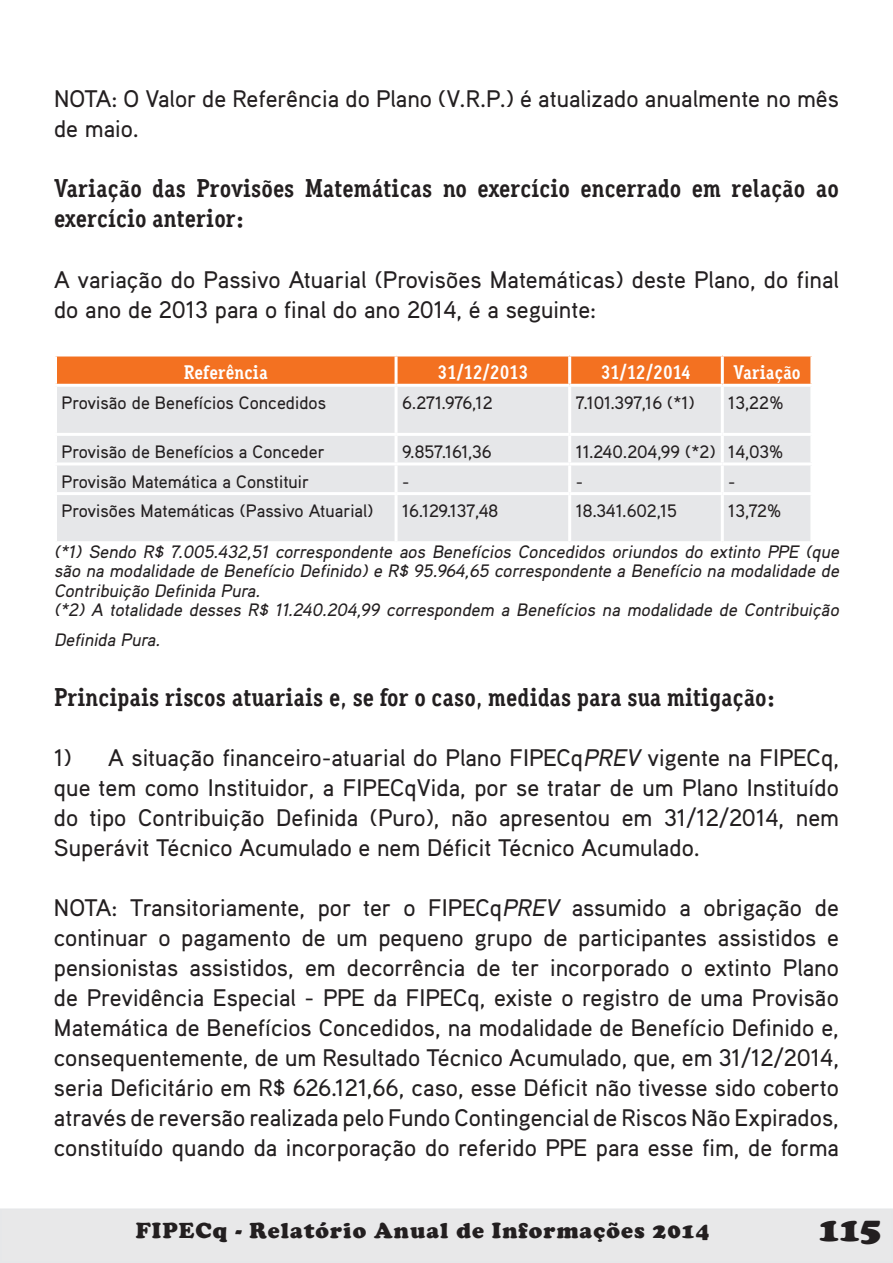
<style>
.page{position:relative;width:893px;height:1263px;background:#fff}
.page>*{position:absolute;margin:0;border:0;box-sizing:border-box;transform-origin:0 0}
.t1{font:900 36px "Cooper";color:#231f20}
.t2{font:700 25.5px/30px "Aaux Office";color:#231f20}
.t3{font:500 24px/30px "Aaux Pro";color:#231f20}
.t4{font:900 22.5px "Cooper";letter-spacing:.05em;color:#231f20}
.t5{font:700 19.5px "Aaux Office";color:#fff}
.t6{font:italic 500 18px/19.5px "Aaux Pro";color:#231f20}
.t7{font:500 18px "Aaux Pro";color:#231f20}
.s1{font-style:italic}
</style>
<div class="page">
<div style="left:1px;top:1209px;width:891px;height:53px;background:#e8e8e9"></div>
<div style="left:0;top:1208px;width:893px;height:55px;border:2px solid #e6e7e9"></div>
<svg style="left:57px;top:356px;width:753px;height:28px;background:#f37427"></svg>
<div style="left:57px;top:387px;width:753px;height:154px;background:#e6e7e9"></div>
<hr style="left:395px;top:356px;width:3px;height:28px;background:#fff">
<hr style="left:568px;top:356px;width:3px;height:28px;background:#fff">
<hr style="left:721px;top:356px;width:3px;height:28px;background:#fff">
<hr style="left:395px;top:387px;width:3px;height:46px;background:#fff">
<hr style="left:568px;top:387px;width:3px;height:46px;background:#fff">
<hr style="left:721px;top:387px;width:3px;height:46px;background:#fff">
<hr style="left:54px;top:433px;width:342px;height:3px;background:#fff">
<hr style="left:396px;top:433px;width:174px;height:3px;background:#fff">
<hr style="left:395px;top:436px;width:3px;height:26px;background:#fff">
<hr style="left:570px;top:433px;width:152px;height:3px;background:#fff">
<hr style="left:568px;top:436px;width:3px;height:26px;background:#fff">
<hr style="left:722px;top:433px;width:91px;height:3px;background:#fff">
<hr style="left:721px;top:436px;width:3px;height:26px;background:#fff">
<hr style="left:54px;top:462px;width:342px;height:3px;background:#fff">
<hr style="left:396px;top:462px;width:174px;height:3px;background:#fff">
<hr style="left:395px;top:465px;width:3px;height:27px;background:#fff">
<hr style="left:570px;top:462px;width:152px;height:3px;background:#fff">
<hr style="left:568px;top:465px;width:3px;height:27px;background:#fff">
<hr style="left:722px;top:462px;width:91px;height:3px;background:#fff">
<hr style="left:721px;top:465px;width:3px;height:27px;background:#fff">
<hr style="left:54px;top:492px;width:342px;height:3px;background:#fff">
<hr style="left:396px;top:492px;width:174px;height:3px;background:#fff">
<hr style="left:395px;top:495px;width:3px;height:46px;background:#fff">
<hr style="left:570px;top:492px;width:152px;height:3px;background:#fff">
<hr style="left:568px;top:495px;width:3px;height:46px;background:#fff">
<hr style="left:722px;top:492px;width:91px;height:3px;background:#fff">
<hr style="left:721px;top:495px;width:3px;height:46px;background:#fff">
<p class="t3" style="left:54px;top:83px;width:786px">NOTA: O Valor de Referência do Plano (V.R.P.) é atualizado anualmente no mês de maio.</p>
<p class="t2" style="left:54px;top:173px;width:786px">Variação das Provisões Matemáticas no exercício encerrado em relação ao exercício anterior:</p>
<p class="t3" style="left:54px;top:263px;width:786px">A variação do Passivo Atuarial (Provisões Matemáticas) deste Plano, do final do ano de 2013 para o final do ano 2014, é a seguinte:</p>
<p class="t5" style="left:184px;top:361px;width:86px">Referência</p>
<p class="t5" style="left:438px;top:361px;width:92px">31/12/2013</p>
<p class="t5" style="left:601px;top:361px;width:92px">31/12/2014</p>
<p class="t5" style="left:733px;top:361px;width:69px">Variação</p>
<p class="t7" style="left:62px;top:391px;width:266px">Provisão de Benefícios Concedidos</p>
<p class="t7" style="left:402px;top:391px;width:92px">6.271.976,12</p>
<p class="t7" style="left:576px;top:391px;width:121px">7.101.397,16 (*1)</p>
<p class="t7" style="left:728px;top:391px;width:57px">13,22%</p>
<p class="t7" style="left:62px;top:440px;width:265px">Provisão de Benefícios a Conceder</p>
<p class="t7" style="left:402px;top:440px;width:91px">9.857.161,36</p>
<p class="t7" style="left:576px;top:440px;width:209px">11.240.204,99 (*2) 14,03%</p>
<p class="t7" style="left:62px;top:470px;width:249px">Provisão Matemática a Constituir</p>
<p class="t7" style="left:402px;top:470px;width:9px">-</p>
<p class="t7" style="left:576px;top:470px;width:9px">-</p>
<p class="t7" style="left:728px;top:470px;width:9px">-</p>
<p class="t7" style="left:62px;top:500px;width:313px">Provisões Matemáticas (Passivo Atuarial)</p>
<p class="t7" style="left:402px;top:500px;width:98px">16.129.137,48</p>
<p class="t7" style="left:576px;top:500px;width:103px">18.341.602,15</p>
<p class="t7" style="left:728px;top:500px;width:55px">13,72%</p>
<p class="t6" style="left:54px;top:541px;width:790px">(*1) Sendo R$ 7.005.432,51 correspondente aos Benefícios Concedidos oriundos do extinto PPE (que são na modalidade de Benefício Definido) e R$ 95.964,65 correspondente a Benefício na modalidade de Contribuição Definida Pura.<br>(*2) A totalidade desses R$ 11.240.204,99 correspondem a Benefícios na modalidade de Contribuição</p>
<p class="t6" style="left:54px;top:630px;width:111px">Definida Pura.</p>
<p class="t2" style="left:54px;top:682px;width:723px">Principais riscos atuariais e, se for o caso, medidas para sua mitigação:</p>
<p class="t3" style="left:54px;top:742px;width:786px;text-align:justify">1) A situação financeiro-atuarial do Plano FIPECq<span class="s1">PREV</span> vigente na FIPECq, que tem como Instituidor, a FIPECqVida, por se tratar de um Plano Instituído do tipo Contribuição Definida (Puro), não apresentou em 31/12/2014, nem Superávit Técnico Acumulado e nem Déficit Técnico Acumulado.</p>
<p class="t3" style="left:54px;top:892px;width:786px;text-align:justify">NOTA: Transitoriamente, por ter o FIPECq<span class="s1">PREV</span> assumido a obrigação de continuar o pagamento de um pequeno grupo de participantes assistidos e pensionistas assistidos, em decorrência de ter incorporado o extinto Plano de Previdência Especial - PPE da FIPECq, existe o registro de uma Provisão Matemática de Benefícios Concedidos, na modalidade de Benefício Definido e, consequentemente, de um Resultado Técnico Acumulado, que, em 31/12/2014, seria Deficitário em R$ 626.121,66, caso, esse Déficit não tivesse sido coberto através de reversão realizada pelo Fundo Contingencial de Riscos Não Expirados, constituído quando da incorporação do referido PPE para esse fim, de forma</p>
<p class="t4" style="left:136px;top:1217px;width:575px">FIPECq - Relatório Anual de Informações 2014</p>
<h1 class="t1" style="left:818px;top:1208px;width:64px">115</h1>
</div>
